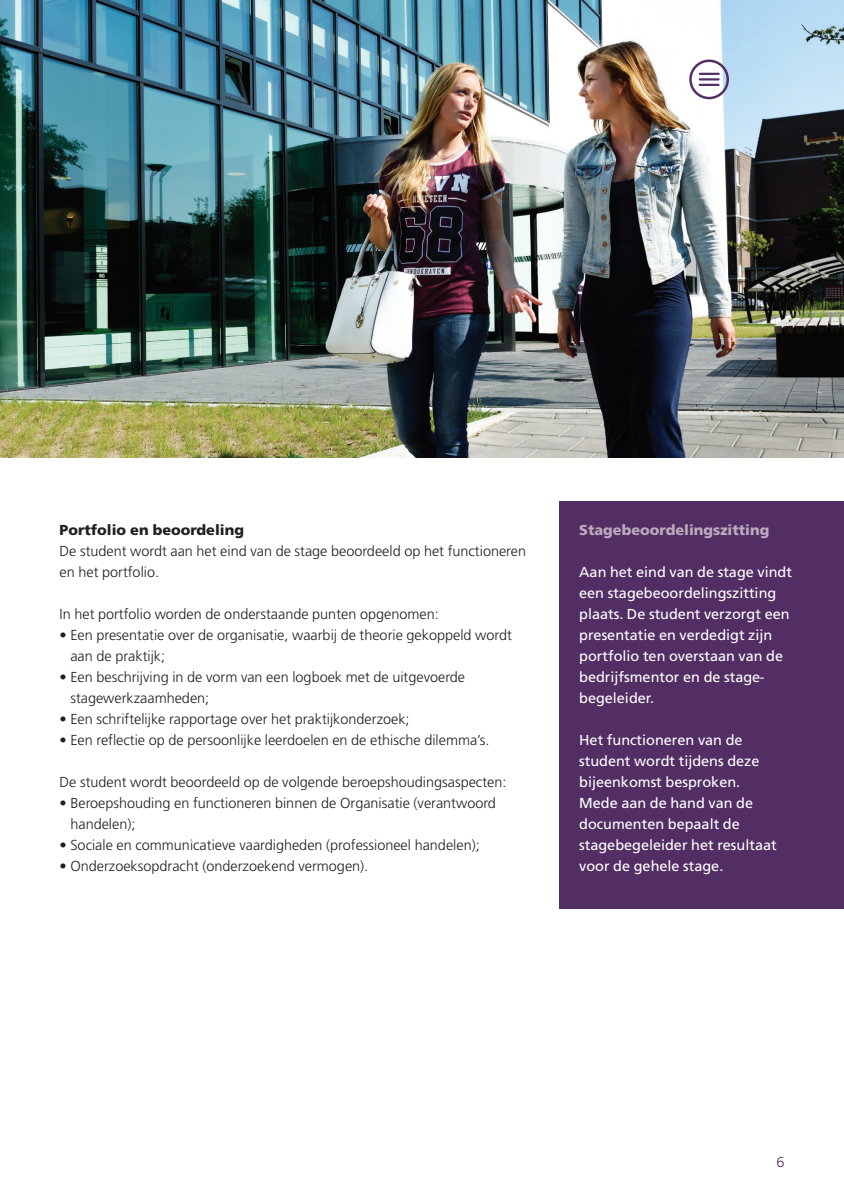
<style>
.page{position:relative;width:844px;height:1191px;background:#fff}
.page>*{position:absolute;margin:0;border:0;box-sizing:border-box;transform-origin:0 0}
.t1{font:300 14.35px/21px "Fontys Frutiger";color:#231f20}
.t2{font:14.35px/21px "Fontys Frutiger Roman";color:#fff}
.t3{font:900 14.35px "Fontys Frutiger";color:#bbabbc}
.t4{font:900 14.35px "Fontys Frutiger";color:#231f20}
.t5{font:300 14.35px "Fontys Frutiger";color:#522e64}
</style>
<div class="page">
<div style="left:559px;top:501px;width:284px;height:407px;background:#522e64"></div>
<img style="left:0;top:0;width:843px;height:457px">
<svg style="left:689px;top:60px;width:39px;height:39px"></svg>
<hr style="left:698px;top:73px;width:21px;height:2px;background:#522e64">
<hr style="left:698px;top:84px;width:21px;height:2px;background:#522e64">
<hr style="left:698px;top:78px;width:21px;height:2px;background:#522e64">
<p class="t4" style="left:60px;top:521px;width:186px">Portfolio en beoordeling</p>
<p class="t1" style="left:60px;top:540px;width:468px">De student wordt aan het eind van de stage beoordeeld op het functioneren en het portfolio.</p>
<p class="t1" style="left:60px;top:603px;width:380px">In het portfolio worden de onderstaande punten opgenomen:</p>
<p class="t1" style="left:70px;top:624px;width:443px;text-indent:-11px">• Een presentatie over de organisatie, waarbij de theorie gekoppeld wordt aan de praktijk;</p>
<p class="t1" style="left:70px;top:666px;width:396px;text-indent:-11px">• Een beschrijving in de vorm van een logboek met de uitgevoerde stagewerkzaamheden;</p>
<p class="t1" style="left:60px;top:708px;width:351px">• Een schriftelijke rapportage over het praktijkonderzoek;</p>
<p class="t1" style="left:60px;top:729px;width:431px">• Een reflectie op de persoonlijke leerdoelen en de ethische dilemma’s.</p>
<p class="t1" style="left:60px;top:771px;width:448px">De student wordt beoordeeld op de volgende beroepshoudingsaspecten:</p>
<p class="t1" style="left:70px;top:792px;width:427px;text-indent:-11px">• Beroepshouding en functioneren binnen de Organisatie (verantwoord handelen);</p>
<p class="t1" style="left:60px;top:834px;width:421px">• Sociale en communicatieve vaardigheden (professioneel handelen);</p>
<p class="t1" style="left:60px;top:855px;width:310px">• Onderzoeksopdracht (onderzoekend vermogen).</p>
<p class="t3" style="left:579px;top:521px;width:191px">Stagebeoordelingszitting</p>
<p class="t2" style="left:579px;top:561px;width:214px">Aan het eind van de stage vindt een stagebeoordelingszitting plaats. De student verzorgt een presentatie en verdedigt zijn portfolio ten overstaan van de bedrijfsmentor en de stage&shy;begeleider.</p>
<p class="t2" style="left:579px;top:729px;width:199px">Het functioneren van de student wordt tijdens deze bijeenkomst besproken.<br>Mede aan de hand van de documenten bepaalt de stagebegeleider het resultaat voor de gehele stage.</p>
<p class="t5" style="left:776px;top:1153px;width:10px">6</p>
</div>
